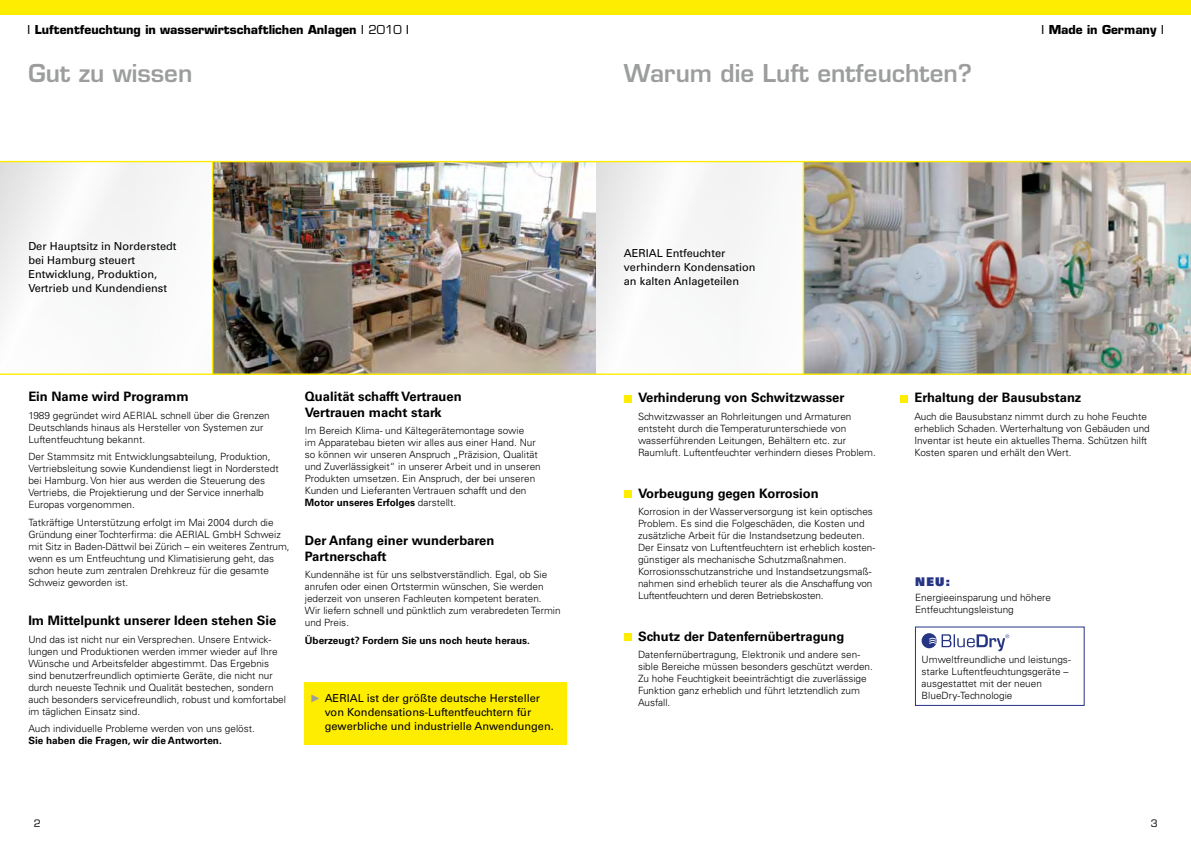
<style>
.page{position:relative;width:1191px;height:842px;background:#fff}
.page>*{position:absolute;margin:0;border:0;box-sizing:border-box;transform-origin:0 0}
.t1{font:600 24px "Eurostile";color:#9c9d9d}
.t2{font:700 13px/15.6px "Univers";color:#000}
.t3{font:700 12px "Eurostile";color:#000}
.t4{font:12px "Univers LT Std X Black";color:#253483}
.t5{font:11px/14px "Univers LT Std";color:#000}
.t6{font:300 10px/12px "Univers";color:#000}
.t7{font:700 10px "Univers";color:#000}
.t8{font:10px "Eurostile";color:#000}
.s1{font-weight:600}
.s2{font-weight:400}
.s3{font-weight:700}
</style>
<div class="page">
<div style="left:0;top:0;width:595px;height:14px;background:#ffed00"></div>
<div style="left:595px;top:0;width:596px;height:14px;background:#ffed00"></div>
<img style="left:0;top:162px;width:802px;height:211px">
<img style="left:213px;top:162px;width:382px;height:211px">
<hr style="left:0;top:161px;width:595px;height:1px;background:#ffed00">
<hr style="left:0;top:373px;width:595px;height:2px;background:#ffed00">
<hr style="left:212px;top:162px;width:1px;height:212px;background:#ffed00">
<img style="left:804px;top:162px;width:387px;height:211px">
<hr style="left:595px;top:373px;width:596px;height:2px;background:#ffed00">
<hr style="left:595px;top:161px;width:596px;height:1px;background:#ffed00">
<hr style="left:802px;top:162px;width:2px;height:212px;background:#ffed00">
<div style="left:624px;top:395px;width:7px;height:7px;background:#ffed00"></div>
<div style="left:624px;top:490px;width:7px;height:7px;background:#ffed00"></div>
<div style="left:624px;top:633px;width:7px;height:7px;background:#ffed00"></div>
<div style="left:900px;top:395px;width:8px;height:7px;background:#ffed00"></div>
<div style="left:921px;top:633px;width:15px;height:15px;background:#253483;border-radius:50%"></div>
<svg style="left:929px;top:634px;width:80px;height:17px"></svg>
<div style="left:915px;top:626px;width:169px;height:80px;border:1px solid #253483"></div>
<div style="left:305px;top:682px;width:262px;height:62px;background:#ffed00"></div>
<p class="t3" style="left:27px;top:22px;width:383px"><span class="s1">|</span> Luftentfeuchtung in wasserwirtschaftlichen Anlagen <span class="s1">|</span> <span class="s2">2010</span> <span class="s1">|</span></p>
<h1 class="t1" style="left:28px;top:58px;width:165px">Gut zu wissen</h1>
<h1 class="t1" style="left:624px;top:58px;width:350px">Warum die Luft entfeuchten?</h1>
<p class="t5" style="left:28px;top:239px;width:150px">Der Hauptsitz in Norderstedt bei Hamburg steuert<br>Entwicklung, Produktion,<br>Vertrieb und Kundendienst</p>
<p class="t5" style="left:624px;top:246px;width:133px">AERIAL Entfeuchter verhindern Kondensation an kalten Anlageteilen</p>
<p class="t3" style="left:1041px;top:22px;width:124px"><span class="s1">|</span> Made in Germany <span class="s1">|</span></p>
<h2 class="t2" style="left:28px;top:389px;width:162px">Ein Name wird Programm</h2>
<p class="t6" style="left:28px;top:409px;width:243px">1989 gegründet wird AERIAL schnell über die Grenzen<br>Deutschlands hinaus als Hersteller von Systemen zur<br>Luftentfeuchtung bekannt.</p>
<p class="t6" style="left:28px;top:451px;width:252px">Der Stammsitz mit Entwicklungsabteilung, Produktion, Vertriebsleitung sowie Kundendienst liegt in Norderstedt bei Hamburg. Von hier aus werden die Steuerung des Vertriebs, die Projektierung und der Service innerhalb Europas vorgenommen.</p>
<p class="t6" style="left:28px;top:516px;width:263px">Tatkräftige Unterstützung erfolgt im Mai 2004 durch die Gründung einer Tochterfirma: die AERIAL GmbH Schweiz mit Sitz in Baden-Dättwil bei Zürich – ein weiteres Zentrum, wenn es um Entfeuchtung und Klimatisierung geht, das schon heute zum zentralen Drehkreuz für die gesamte Schweiz geworden ist.</p>
<h2 class="t2" style="left:28px;top:613px;width:250px">Im Mittelpunkt unserer Ideen stehen Sie</h2>
<p class="t6" style="left:28px;top:633px;width:259px">Und das ist nicht nur ein Versprechen. Unsere Entwick&shy;lungen und Produktionen werden immer wieder auf Ihre Wünsche und Arbeitsfelder abgestimmt. Das Ergebnis sind benutzerfreundlich optimierte Geräte, die nicht nur durch neueste Technik und Qualität bestechen, sondern auch besonders servicefreundlich, robust und komfortabel im täglichen Einsatz sind.</p>
<p class="t6" style="left:28px;top:723px;width:228px">Auch individuelle Probleme werden von uns gelöst.</p>
<p class="t7" style="left:28px;top:735px;width:195px">Sie haben die Fragen, wir die Antworten.</p>
<h2 class="t2" style="left:305px;top:389px;width:158px">Qualität schafft Vertrauen<br>Vertrauen macht stark</h2>
<p class="t6" style="left:305px;top:425px;width:237px">Im Bereich Klima- und Kältegerätemontage sowie<br>im Apparatebau bieten wir alles aus einer Hand. Nur so können wir unseren Anspruch „Präzision, Qualität und Zuverlässigkeit“ in unserer Arbeit und in unseren Produkten umsetzen. Ein Anspruch, der bei unseren Kunden und Lieferanten Vertrauen schafft und den <span class="s3">Motor unseres Erfolges</span> darstellt.</p>
<h2 class="t2" style="left:305px;top:533px;width:191px">Der Anfang einer wunderbaren<br>Partnerschaft</h2>
<p class="t6" style="left:305px;top:569px;width:257px">Kundennähe ist für uns selbstverständlich. Egal, ob Sie anrufen oder einen Ortstermin wünschen, Sie werden jederzeit von unseren Fachleuten kompetent beraten.<br>Wir liefern schnell und pünktlich zum verabredeten Termin und Preis.</p>
<p class="t7" style="left:305px;top:635px;width:227px">Überzeugt? Fordern Sie uns noch heute heraus.</p>
<p class="t5" style="left:325px;top:691px;width:231px">AERIAL ist der größte deutsche Hersteller von Kondensations-Luftentfeuchtern für gewerbliche und industrielle Anwendungen.</p>
<h2 class="t2" style="left:638px;top:390px;width:208px">Verhinderung von Schwitzwasser</h2>
<p class="t6" style="left:638px;top:411px;width:239px">Schwitzwasser an Rohrleitungen und Armaturen entsteht durch die Temperaturunterschiede von wasserführenden Leitungen, Behältern etc. zur Raumluft. Luftentfeuchter verhindern dieses Problem.</p>
<h2 class="t2" style="left:638px;top:485px;width:182px">Vorbeugung gegen Korrosion</h2>
<p class="t6" style="left:638px;top:506px;width:239px">Korrosion in der Wasserversorgung ist kein optisches Problem. Es sind die Folgeschäden, die Kosten und zusätzliche Arbeit für die Instandsetzung bedeuten.<br>Der Einsatz von Luftentfeuchtern ist erheblich kosten&shy;günstiger als mechanische Schutzmaßnahmen.<br>Korrosionsschutzanstriche und Instandsetzungsmaß&shy;nahmen sind erheblich teurer als die Anschaffung von Luftentfeuchtern und deren Betriebskosten.</p>
<h2 class="t2" style="left:638px;top:628px;width:208px">Schutz der Datenfernübertragung</h2>
<p class="t6" style="left:638px;top:649px;width:236px">Datenfernübertragung, Elektronik und andere sen-- sible Bereiche müssen besonders geschützt werden.<br>Zu hohe Feuchtigkeit beeinträchtigt die zuverlässige Funktion ganz erheblich und führt letztendlich zum Ausfall.</p>
<h2 class="t2" style="left:914px;top:390px;width:168px">Erhaltung der Bausubstanz</h2>
<p class="t6" style="left:914px;top:411px;width:237px">Auch die Bausubstanz nimmt durch zu hohe Feuchte erheblich Schaden. Werterhaltung von Gebäuden und Inventar ist heute ein aktuelles Thema. Schützen hilft Kosten sparen und erhält den Wert.</p>
<p class="t4" style="left:915px;top:574px;width:36px">NEU:</p>
<p class="t6" style="left:915px;top:591px;width:137px">Energieeinsparung und höhere<br>Entfeuchtungsleistung</p>
<p class="t6" style="left:921px;top:654px;width:151px">Umweltfreundliche und leistungs&shy;starke Luftentfeuchtungsgeräte – ausgestattet mit der neuen<br>BlueDry-Technologie</p>
<p class="t8" style="left:34px;top:818px;width:8px">2</p>
<p class="t8" style="left:1150px;top:818px;width:8px">3</p>
</div>
